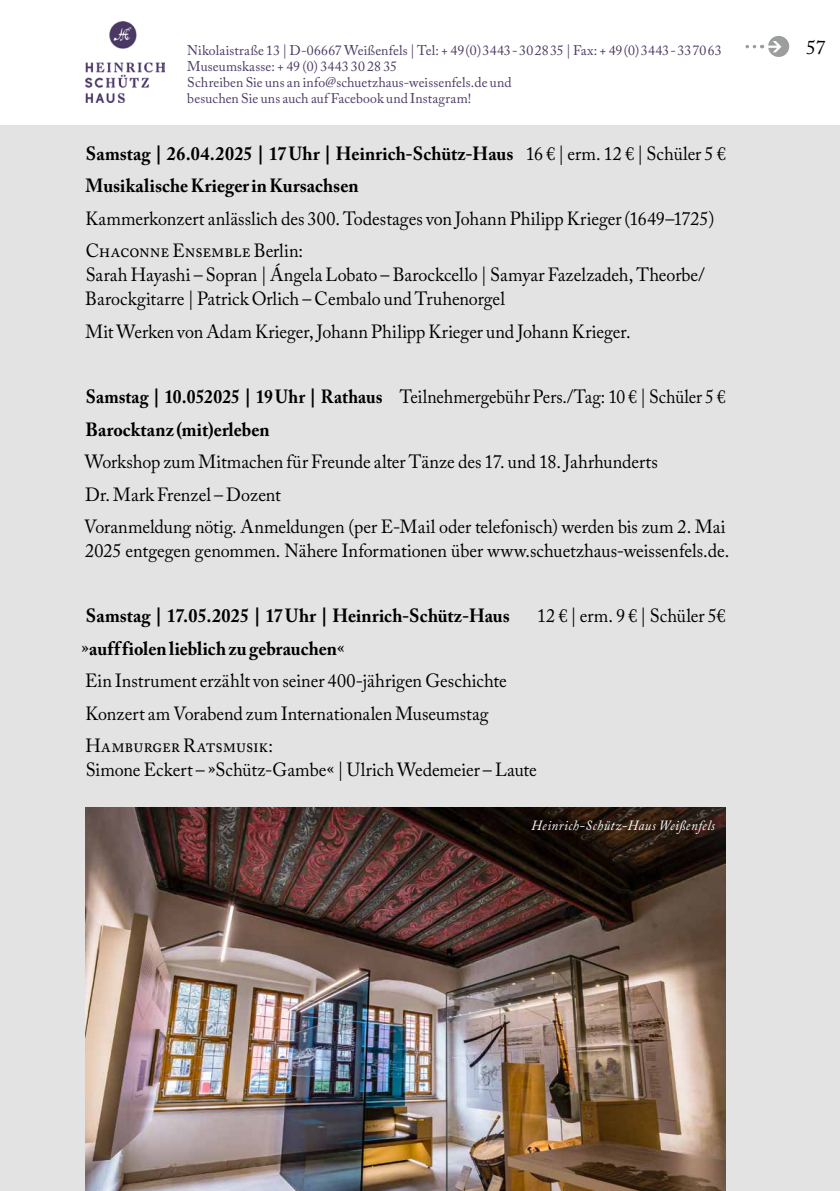
<style>
.page{position:relative;width:840px;height:1191px;background:#fff}
.page>*{position:absolute;margin:0;border:0;box-sizing:border-box;transform-origin:0 0}
.t1{font:19.6px "Adobe Caslon Pro";color:#000}
.t2{font:19px/32.6px "Adobe Caslon Pro";color:#000;scale:.95 1}
.t3{font:700 19px/32.6px "Adobe Caslon Pro";letter-spacing:.005em;color:#000;scale:.95 1}
.t4{font:700 19px/32.6px "Adobe Caslon Pro";letter-spacing:.005em;color:#000;scale:.92 1}
.t5{font:14px/16px "Adobe Caslon Pro";letter-spacing:.01em;color:#4c3963}
.t6{font:italic 14px "Adobe Caslon Pro";letter-spacing:.04em;color:#fff;scale:.93 1}
.s1{font-family:"Humanist 777 BT Bold B";font-weight:400}
.s2{font-weight:400}
.s3{font-weight:700}
</style>
<div class="page">
<div style="left:767px;top:36px;width:21px;height:21px;background:#9c9d9d;border-radius:50%"></div>
<svg style="left:761px;top:41px;width:20px;height:11px"></svg>
<div style="left:0;top:125px;width:839px;height:1066px;background:#e3e3e3"></div>
<img style="left:85px;top:22px;width:79px;height:80px">
<img style="left:85px;top:807px;width:640px;height:384px">
<p class="t5" style="left:187px;top:42px;width:535px">Nikolaistraße 13 | D-06667 Weißenfels | Tel: + 49(0)3443-302835 | Fax: + 49(0)3443-337063<br>Museumskasse: + 49 (0) 3443 30 28 35<br>Schreiben Sie uns an info@schuetzhaus-weissenfels.de und<br>besuchen Sie uns auch auf Facebook und Instagram!</p>
<p class="t3" style="left:86px;top:137px;width:675px">Samstag <span class="s1">|</span> 26.04.2025 <span class="s1">|</span> 17 Uhr <span class="s1">|</span> Heinrich-Schütz-Haus <span class="s2">16 € | erm. 12 € | Schüler 5 €<br></span>Musikalische Krieger in Kursachsen</p>
<p class="t2" style="left:85px;top:202px;width:663px">Kammerkonzert anlässlich des 300. Todestages von Johann Philipp Krieger (1649–1725)<br>Chaconne Ensemble Berlin:</p>
<p class="t2" style="left:85px;top:263px;width:653px;line-height:24px">Sarah Hayashi – Sopran | Ángela Lobato – Barockcello | Samyar Fazelzadeh, Theorbe/<br>Barockgitarre | Patrick Orlich – Cembalo und Truhenorgel</p>
<p class="t2" style="left:85px;top:315px;width:575px">Mit Werken von Adam Krieger, Johann Philipp Krieger und Johann Krieger.</p>
<p class="t4" style="left:85px;top:380px;width:697px">Samstag <span class="s1">|</span> 10.052025 <span class="s1">|</span> 19 Uhr <span class="s1">|</span> Rathaus <span class="s2">Teilnehmergebühr Pers./Tag: 10 € | Schüler 5 €<br></span>Barocktanz (mit)erleben</p>
<p class="t2" style="left:84px;top:445px;width:676px">Workshop zum Mitmachen für Freunde alter Tänze des 17. und 18. Jahrhunderts<br>Dr. Mark Frenzel – Dozent<br>Voranmeldung nötig. Anmeldungen (per E-Mail oder telefonisch) werden bis zum 2. Mai</p>
<p class="t2" style="left:85px;top:534px;width:679px">2025 entgegen genommen. Nähere Informationen über www.schuetzhaus-weissenfels.de.</p>
<p class="t3" style="left:86px;top:599px;width:447px">Samstag <span class="s1">|</span> 17.05.2025 <span class="s1">|</span> 17 Uhr <span class="s1">|</span> Heinrich-Schütz-Haus</p>
<p class="t2" style="left:537px;top:599px;width:200px">12 € | erm. 9 € | Schüler 5€</p>
<p class="t2" style="left:81px;top:632px;width:449px">»<span class="s3">auff fiolen lieblich zu gebrauchen</span>«<br>Ein Instrument erzählt von seiner 400-jährigen Geschichte Konzert am Vorabend zum Internationalen Museumstag Hamburger Ratsmusik:</p>
<p class="t2" style="left:86px;top:753px;width:476px">Simone Eckert – »Schütz-Gambe« | Ulrich Wedemeier – Laute</p>
<p class="t6" style="left:531px;top:817px;width:199px">Heinrich-Schütz-Haus Weißenfels</p>
<p class="t1" style="left:805px;top:35px;width:21px">57</p>
</div>
